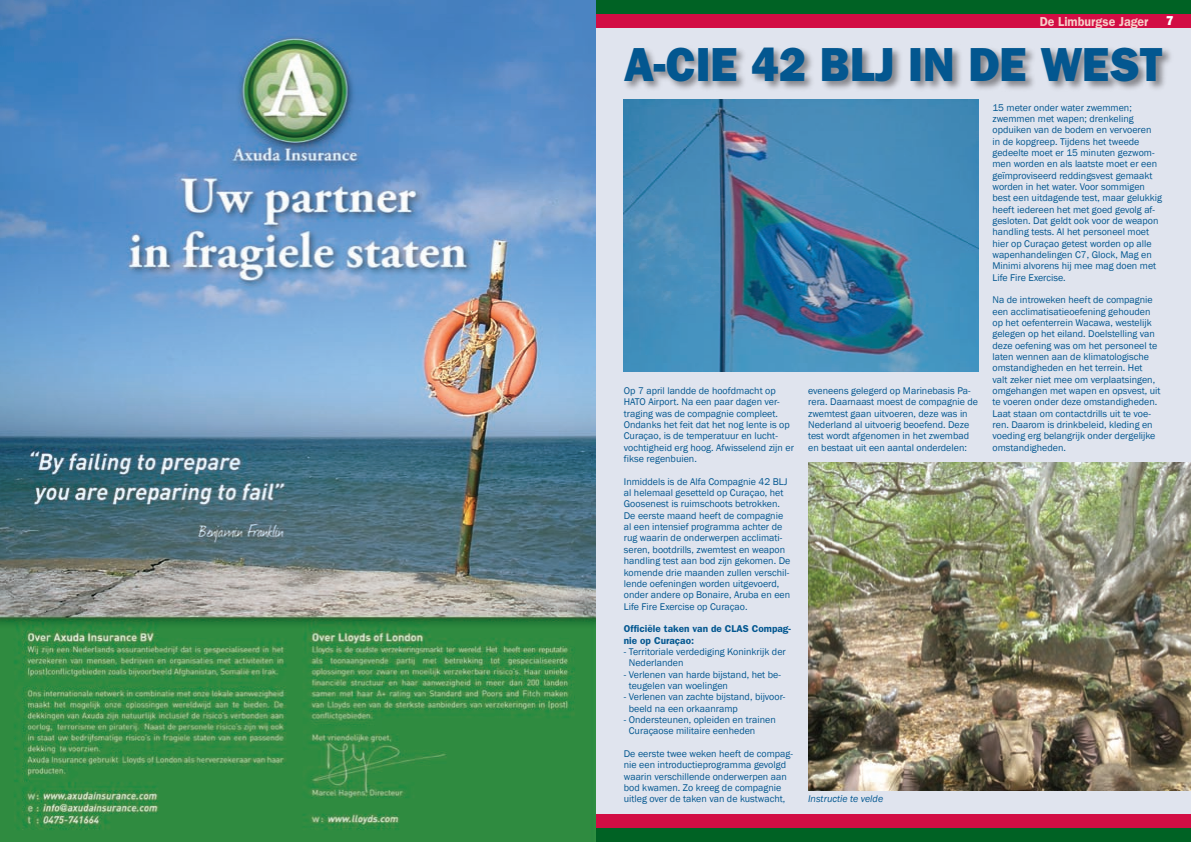
<style>
.page{position:relative;width:1191px;height:842px;background:#fff}
.page>*{position:absolute;margin:0;border:0;box-sizing:border-box;transform-origin:0 0}
.t1{font:800 48px "Franklin Gothic";color:#035790;scale:.95 1}
.t2{font:600 13px "Franklin Gothic";color:#f6cfc9;scale:.95 1}
.t3{font:10px/11.3px "Franklin Gothic";color:#035790}
.t4{font:600 10px/11.3px "Franklin Gothic";color:#035790}
.t5{font:italic 10px "Franklin Gothic";color:#035790}
</style>
<div class="page">
<div style="left:595px;top:0;width:596px;height:17px;background:#006224"></div>
<div style="left:596px;top:14px;width:595px;height:14px;background:#d20d44"></div>
<div style="left:595px;top:825px;width:596px;height:17px;background:#006224"></div>
<div style="left:595px;top:814px;width:596px;height:14px;background:#d20d44"></div>
<div style="left:595px;top:28px;width:596px;height:786px;background:#e0e4ee"></div>
<div style="left:621px;top:44px;width:553px;height:49px;background:#231f20;opacity:.5"></div>
<img style="left:624px;top:99px;width:354px;height:272px">
<img style="left:808px;top:462px;width:383px;height:329px">
<img style="left:0;top:0;width:595px;height:842px">
<h2 class="t2" style="left:1039px;top:13px;width:116px">De Limburgse Jager</h2>
<h1 class="t1" style="left:624px;top:36px;width:568px">A-CIE 42 BLJ IN DE WEST</h1>
<p class="t3" style="left:624px;top:385px;width:172px">Op 7 april landde de hoofdmacht op HATO Airport. Na een paar dagen ver&shy;traging was de compagnie compleet.<br>Ondanks het feit dat het nog lente is op Curaçao, is de temperatuur en lucht&shy;vochtigheid erg hoog. Afwisselend zijn er fikse regenbuien.</p>
<p class="t3" style="left:624px;top:476px;width:168px">Inmiddels is de Alfa Compagnie 42 BLJ al helemaal gesetteld op Curaçao, het Goosenest is ruimschoots betrokken.<br>De eerste maand heeft de compagnie al een intensief programma achter de rug waarin de onderwerpen acclimati&shy;seren, bootdrills, zwemtest en weapon handling test aan bod zijn gekomen. De komende drie maanden zullen verschil&shy;lende oefeningen worden uitgevoerd, onder andere op Bonaire, Aruba en een Life Fire Exercise op Curaçao.</p>
<p class="t4" style="left:624px;top:623px;width:169px">Officiële taken van de CLAS Compag&shy;nie op Curaçao:</p>
<p class="t3" style="left:629px;top:646px;width:158px;text-indent:-5px">- Territoriale verdediging Koninkrijk der<br>Nederlanden</p>
<p class="t3" style="left:629px;top:669px;width:154px;text-indent:-5px">- Verlenen van harde bijstand, het be&shy;teugelen van woelingen</p>
<p class="t3" style="left:629px;top:691px;width:158px;text-indent:-5px">- Verlenen van zachte bijstand, bijvoor&shy;beeld na een orkaanramp</p>
<p class="t3" style="left:629px;top:714px;width:148px;text-indent:-5px">- Ondersteunen, opleiden en trainen<br>Curaçaose militaire eenheden</p>
<p class="t3" style="left:624px;top:748px;width:171px">De eerste twee weken heeft de compag&shy;nie een introductieprogramma gevolgd waarin verschillende onderwerpen aan bod kwamen. Zo kreeg de compagnie uitleg over de taken van de kustwacht,</p>
<p class="t3" style="left:808px;top:385px;width:171px">eveneens gelegerd op Marinebasis Pa&shy;rera. Daarnaast moest de compagnie de zwemtest gaan uitvoeren, deze was in Nederland al uitvoerig beoefend. Deze test wordt afgenomen in het zwembad en bestaat uit een aantal onderdelen:</p>
<p class="t5" style="left:808px;top:793px;width:76px">Instructie te velde</p>
<p class="t3" style="left:992px;top:102px;width:171px">15 meter onder water zwemmen; zwemmen met wapen; drenkeling opduiken van de bodem en vervoeren<br>in de kopgreep. Tijdens het tweede gedeelte moet er 15 minuten gezwom&shy;men worden en als laatste moet er een geïmproviseerd reddingsvest gemaakt worden in het water. Voor sommigen best een uitdagende test, maar gelukkig heeft iedereen het met goed gevolg af&shy;gesloten. Dat geldt ook voor de weapon handling tests. Al het personeel moet hier op Curaçao getest worden op alle wapenhandelingen C7, Glock, Mag en Minimi alvorens hij mee mag doen met Life Fire Exercise.</p>
<p class="t3" style="left:992px;top:295px;width:170px">Na de introweken heeft de compagnie een acclimatisatieoefening gehouden op het oefenterrein Wacawa, westelijk gelegen op het eiland. Doelstelling van deze oefening was om het personeel te laten wennen aan de klimatologische omstandigheden en het terrein. Het<br>valt zeker niet mee om verplaatsingen, omgehangen met wapen en opsvest, uit te voeren onder deze omstandigheden.<br>Laat staan om contactdrills uit te voe&shy;ren. Daarom is drinkbeleid, kleding en voeding erg belangrijk onder dergelijke omstandigheden.</p>
</div>
